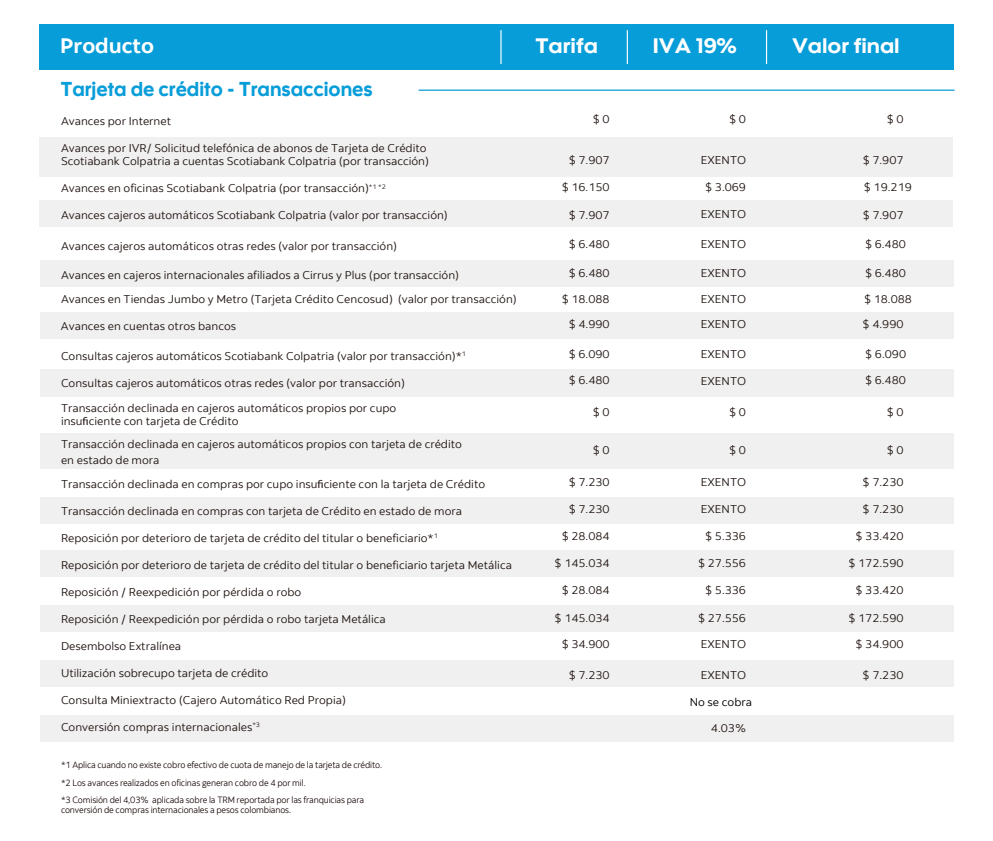
<style>
.page{position:relative;width:993px;height:841px;background:#fff}
.page>*{position:absolute;margin:0;border:0;box-sizing:border-box;transform-origin:0 0}
.t1{font:20.88px "Scotia Headline";color:#fff;scale:1.05 1}
.t2{font:700 20.88px "Scotia";color:#fff;scale:1.05 1}
.t3{font:20px "Scotia Headline";color:#079dd9;scale:.96 1}
.t4{font:11.25px/24.5px "Scotia";color:#201511;scale:1.05 1}
.t5{font:11.25px "Scotia";color:#010101;scale:1.05 1}
.t6{font:9.12px/17.2px "Scotia";letter-spacing:-.015em;color:#201310;scale:.96 1}
.s1{font-family:"Myriad Pro"}
</style>
<div class="page">
<div style="left:40px;top:715px;width:912px;height:26px;background:#f0f0f0"></div>
<hr style="left:419px;top:89px;width:534px;height:2px;background:#079dd9">
<div style="left:40px;top:369px;width:912px;height:28px;background:#f0f0f0"></div>
<div style="left:40px;top:312px;width:912px;height:26px;background:#f0f0f0"></div>
<div style="left:40px;top:433px;width:912px;height:36px;background:#f0f0f0"></div>
<div style="left:40px;top:496px;width:912px;height:27px;background:#f0f0f0"></div>
<div style="left:40px;top:549px;width:912px;height:27px;background:#f0f0f0"></div>
<div style="left:40px;top:605px;width:912px;height:26px;background:#f0f0f0"></div>
<div style="left:40px;top:660px;width:912px;height:26px;background:#f0f0f0"></div>
<div style="left:40px;top:260px;width:912px;height:27px;background:#f0f0f0"></div>
<div style="left:39px;top:200px;width:913px;height:27px;background:#f0f0f0"></div>
<div style="left:39px;top:138px;width:913px;height:39px;background:#f0f0f0"></div>
<div style="left:39px;top:24px;width:914px;height:46px;background:#079dd9"></div>
<hr style="left:500px;top:30px;width:1px;height:34px;background:#fff">
<hr style="left:626px;top:30px;width:1px;height:34px;background:#fff">
<hr style="left:765px;top:30px;width:1px;height:34px;background:#fff">
<h1 class="t2" style="left:60px;top:34px;width:91px">Producto</h1>
<h1 class="t1" style="left:535px;top:34px;width:61px">Tarifa</h1>
<h1 class="t1" style="left:652px;top:34px;width:81px">IVA 19%</h1>
<h1 class="t1" style="left:791px;top:34px;width:104px">Valor final</h1>
<h2 class="t3" style="left:61px;top:78px;width:326px">Tarjeta de crédito - Transacciones</h2>
<p class="t4" style="left:61px;top:109px;width:106px">Avances por Internet</p>
<p class="t4" style="left:61px;top:141px;width:352px;line-height:13.5px">Avances por IVR/ Solicitud telefónica de abonos de Tarjeta de Crédito<br>Scotiabank Colpatria a cuentas Scotiabank Colpatria (por transacción)</p>
<p class="t4" style="left:61px;top:176px;width:311px">Avances en oficinas Scotiabank Colpatria (por transacción)<sup>*1</sup> <sup>*2</sup></p>
<p class="t4" style="left:61px;top:203px;width:370px">Avances cajeros automáticos Scotiabank Colpatria (valor por transacción)</p>
<p class="t4" style="left:61px;top:234px;width:321px">Avances cajeros automáticos otras redes (valor por transacción)</p>
<p class="t4" style="left:61px;top:262px;width:435px">Avances en cajeros internacionales afiliados a Cirrus y Plus (por transacción)<br>Avances en Tiendas Jumbo y Metro (Tarjeta Crédito Cencosud) (valor por transacción)</p>
<p class="t4" style="left:886px;top:107px;width:18px">$ 0</p>
<p class="t4" style="left:862px;top:147px;width:40px">$ 7.907</p>
<p class="t4" style="left:729px;top:107px;width:18px">$ 0</p>
<p class="t4" style="left:700px;top:147px;width:45px">EXENTO</p>
<p class="t4" style="left:705px;top:174px;width:40px">$ 3.069</p>
<p class="t4" style="left:700px;top:201px;width:45px">EXENTO</p>
<p class="t4" style="left:700px;top:232px;width:45px">EXENTO</p>
<p class="t4" style="left:592px;top:107px;width:18px">$ 0</p>
<p class="t4" style="left:568px;top:148px;width:40px">$ 7.907</p>
<p class="t4" style="left:561px;top:175px;width:47px">$ 16.150</p>
<p class="t4" style="left:863px;top:174px;width:47px">$ 19.219</p>
<p class="t4" style="left:568px;top:202px;width:40px">$ 7.907</p>
<p class="t4" style="left:862px;top:202px;width:40px">$ 7.907</p>
<p class="t4" style="left:568px;top:232px;width:40px">$ 6.480</p>
<p class="t4" style="left:568px;top:261px;width:40px">$ 6.480</p>
<p class="t4" style="left:864px;top:232px;width:40px">$ 6.480</p>
<p class="t4" style="left:864px;top:261px;width:40px">$ 6.480</p>
<p class="t4" style="left:700px;top:260px;width:45px">EXENTO</p>
<p class="t4" style="left:700px;top:286px;width:45px">EXENTO</p>
<p class="t4" style="left:561px;top:286px;width:47px">$ 18.088</p>
<p class="t4" style="left:863px;top:286px;width:47px">$ 18.088</p>
<p class="t4" style="left:61px;top:314px;width:168px">Avances en cuentas otros bancos</p>
<p class="t4" style="left:568px;top:312px;width:40px">$ 4.990</p>
<p class="t4" style="left:700px;top:312px;width:45px">EXENTO</p>
<p class="t4" style="left:862px;top:312px;width:40px">$ 4.990</p>
<p class="t4" style="left:61px;top:344px;width:387px">Consultas cajeros automáticos Scotiabank Colpatria (valor por transacción)*<sup>1</sup></p>
<p class="t4" style="left:61px;top:371px;width:329px">Consultas cajeros automáticos otras redes (valor por transacción)<br>Transacción declinada en cajeros automáticos propios por cupo</p>
<p class="t4" style="left:61px;top:409px;width:383px;line-height:23.2px">insu<span class="s1">fi</span>ciente con tarjeta de Crédito<br>Transacción declinada en cajeros automáticos propios con tarjeta de crédito</p>
<p class="t4" style="left:61px;top:449px;width:405px;line-height:23.2px">en estado de mora<br>Transacción declinada en compras por cupo insu<span class="s1">fi</span>ciente con la tarjeta de Crédito</p>
<p class="t4" style="left:61px;top:498px;width:383px">Transacción declinada en compras con tarjeta de Crédito en estado de mora</p>
<p class="t4" style="left:61px;top:525px;width:360px">Reposición por deterioro de tarjeta de crédito del titular o beneficiario*<sup>1</sup></p>
<p class="t4" style="left:61px;top:552px;width:431px">Reposición por deterioro de tarjeta de crédito del titular o beneficiario tarjeta Metálica</p>
<p class="t4" style="left:61px;top:579px;width:230px">Reposición / Reexpedición por pérdida o robo</p>
<p class="t4" style="left:61px;top:606px;width:311px">Reposición / Reexpedición por pérdida o robo tarjeta Metálica</p>
<p class="t4" style="left:61px;top:633px;width:116px">Desembolso Extralínea</p>
<p class="t4" style="left:61px;top:660px;width:199px">Utilización sobrecupo tarjeta de crédito</p>
<p class="t4" style="left:61px;top:687px;width:273px">Consulta Miniextracto (Cajero Automático Red Propia)</p>
<p class="t4" style="left:61px;top:714px;width:191px">Conversión compras internacionales<sup>*3</sup></p>
<p class="t6" style="left:61px;top:756px;width:336px">*1 Aplica cuando no existe cobro efectivo de cuota de manejo de la tarjeta de crédito. *2 Los avances realizados en oficinas generan cobro de 4 por mil.<br>*3 Comisión del 4,03% aplicada sobre la TRM reportada por las franquicias para</p>
<p class="t6" style="left:61px;top:801px;width:241px">conversión de compras internacionales a pesos colombianos.</p>
<p class="t4" style="left:864px;top:342px;width:40px">$ 6.090</p>
<p class="t4" style="left:568px;top:342px;width:40px">$ 6.090</p>
<p class="t4" style="left:700px;top:342px;width:45px">EXENTO</p>
<p class="t4" style="left:700px;top:369px;width:45px">EXENTO</p>
<p class="t4" style="left:729px;top:400px;width:18px">$ 0</p>
<p class="t4" style="left:729px;top:438px;width:18px">$ 0</p>
<p class="t4" style="left:700px;top:469px;width:45px">EXENTO</p>
<p class="t4" style="left:700px;top:496px;width:45px">EXENTO</p>
<p class="t4" style="left:705px;top:523px;width:40px">$ 5.336</p>
<p class="t4" style="left:697px;top:550px;width:47px">$ 27.556</p>
<p class="t4" style="left:705px;top:577px;width:40px">$ 5.336</p>
<p class="t4" style="left:697px;top:606px;width:47px">$ 27.556</p>
<p class="t4" style="left:700px;top:631px;width:45px">EXENTO</p>
<p class="t4" style="left:700px;top:662px;width:45px">EXENTO</p>
<p class="t4" style="left:568px;top:368px;width:40px">$ 6.480</p>
<p class="t4" style="left:864px;top:368px;width:40px">$ 6.480</p>
<p class="t4" style="left:886px;top:400px;width:18px">$ 0</p>
<p class="t4" style="left:886px;top:438px;width:18px">$ 0</p>
<p class="t4" style="left:862px;top:469px;width:40px">$ 7.230</p>
<p class="t4" style="left:862px;top:496px;width:40px">$ 7.230</p>
<p class="t4" style="left:855px;top:523px;width:47px">$ 33.420</p>
<p class="t4" style="left:848px;top:550px;width:54px">$ 172.590</p>
<p class="t4" style="left:855px;top:577px;width:47px">$ 33.420</p>
<p class="t4" style="left:848px;top:606px;width:54px">$ 172.590</p>
<p class="t4" style="left:855px;top:631px;width:47px">$ 34.900</p>
<p class="t4" style="left:862px;top:662px;width:40px">$ 7.230</p>
<p class="t4" style="left:592px;top:400px;width:18px">$ 0</p>
<p class="t4" style="left:592px;top:438px;width:18px">$ 0</p>
<p class="t4" style="left:568px;top:470px;width:40px">$ 7.230</p>
<p class="t4" style="left:568px;top:497px;width:40px">$ 7.230</p>
<p class="t4" style="left:561px;top:524px;width:47px">$ 28.084</p>
<p class="t4" style="left:554px;top:551px;width:54px">$ 145.034</p>
<p class="t4" style="left:561px;top:578px;width:47px">$ 28.084</p>
<p class="t4" style="left:554px;top:606px;width:54px">$ 145.034</p>
<p class="t4" style="left:561px;top:632px;width:47px">$ 34.900</p>
<p class="t4" style="left:568px;top:662px;width:40px">$ 7.230</p>
<p class="t5" style="left:689px;top:694px;width:61px">No se cobra</p>
<p class="t4" style="left:710px;top:715px;width:35px">4.03%</p>
</div>
